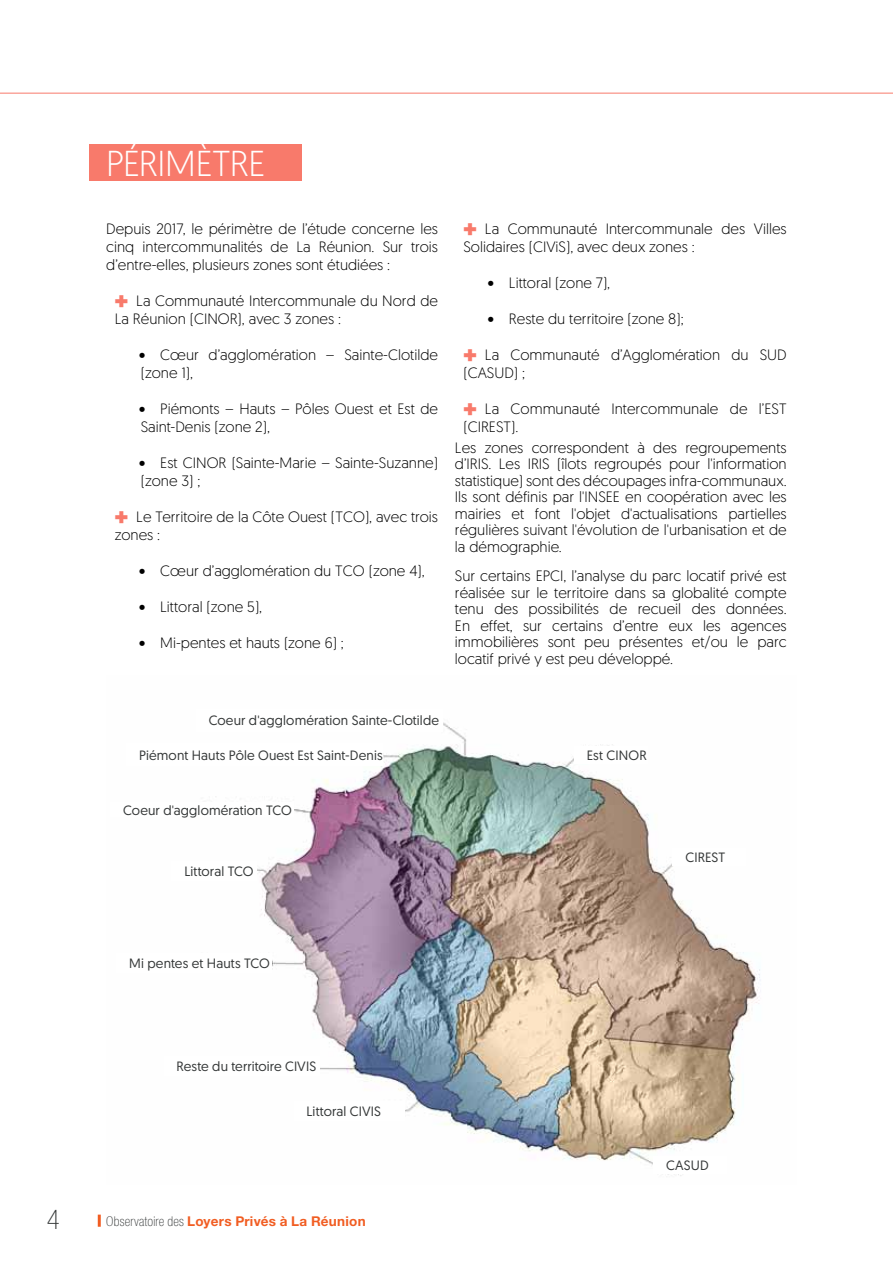
<style>
.page{position:relative;width:893px;height:1263px;background:#fff}
.page>*{position:absolute;margin:0;border:0;box-sizing:border-box;transform-origin:0 0}
.t1{font:300 36px "Geomanist";color:#fff}
.t2{font:100 condensed 27px "Helvetica Neue LT Std";color:#353838}
.t3{font:300 15px/16.5px "Geomanist";color:#000}
.t4{font:13.5px "Geomanist";letter-spacing:.01em;color:#353838}
.t5{font:700 13.5px "Helvetica Neue LT Std";letter-spacing:.015em;color:#f15d22}
.s1{font-weight:100;font-stretch:condensed;color:#353838}
</style>
<div class="page">
<svg style="left:98px;top:1214px;width:3px;height:13px"></svg>
<div style="left:90px;top:145px;width:212px;height:36px;background:#f87a6b"></div>
<img style="left:215px;top:722px;width:546px;height:454px">
<div style="left:574px;top:746px;width:73px;height:17px;background:#fff"></div>
<div style="left:673px;top:849px;width:73px;height:17px;background:#fff"></div>
<div style="left:653px;top:1157px;width:74px;height:17px;background:#fff"></div>
<div style="left:294px;top:1102px;width:110px;height:19px;background:#fff"></div>
<div style="left:164px;top:1057px;width:155px;height:19px;background:#fff"></div>
<div style="left:117px;top:954px;width:155px;height:19px;background:#fff"></div>
<div style="left:172px;top:861px;width:85px;height:19px;background:#fff"></div>
<div style="left:126px;top:743px;width:257px;height:23px;background:#fff"></div>
<div style="left:196px;top:709px;width:247px;height:22px;background:#fff"></div>
<div style="left:110px;top:803px;width:184px;height:14px;background:#fff"></div>
<h1 class="t1" style="left:106px;top:140px;width:35px">Périm</h1>
<h1 class="t1" style="left:196px;top:140px;width:51px">ètre</h1>
<p class="t3" style="left:106px;top:219px;width:333px;line-height:18px;text-align:justify">Depuis 2017, le périmètre de l’étude concerne les cinq intercommunalités de La Réunion. Sur trois d’entre-elles, plusieurs zones sont étudiées :</p>
<p class="t3" style="left:115px;top:291px;width:325px;line-height:18px;text-indent:21px">La Communauté Intercommunale du Nord de<br>La Réunion (CINOR), avec 3 zones :</p>
<p class="t3" style="left:139px;top:345px;width:300px;line-height:18px">• Cœur d’agglomération – Sainte-Clotilde (zone 1),</p>
<p class="t3" style="left:139px;top:399px;width:300px;line-height:18px">• Piémonts – Hauts – Pôles Ouest et Est de<br>Saint-Denis (zone 2),</p>
<p class="t3" style="left:139px;top:453px;width:300px;line-height:18px">• Est CINOR (Sainte-Marie – Sainte-Suzanne) (zone 3) ;</p>
<p class="t3" style="left:115px;top:507px;width:325px;line-height:18px;text-indent:22px">Le Territoire de la Côte Ouest (TCO), avec trois zones :</p>
<p class="t3" style="left:139px;top:562px;width:287px">• Cœur d’agglomération du TCO (zone 4),</p>
<p class="t3" style="left:139px;top:598px;width:124px">• Littoral (zone 5),</p>
<p class="t3" style="left:139px;top:634px;width:206px">• Mi-pentes et hauts (zone 6) ;</p>
<p class="t3" style="left:463px;top:219px;width:325px;line-height:18px;text-indent:21px">La Communauté Intercommunale des Villes<br>Solidaires (CIViS), avec deux zones :</p>
<p class="t3" style="left:488px;top:274px;width:124px">• Littoral (zone 7),</p>
<p class="t3" style="left:488px;top:310px;width:197px">• Reste du territoire (zone 8);</p>
<p class="t3" style="left:463px;top:345px;width:325px;line-height:18px;text-indent:21px">La Communauté d’Agglomération du SUD (CASUD) ;</p>
<p class="t3" style="left:463px;top:399px;width:317px;line-height:18px;text-indent:21px">La Communauté Intercommunale de l’EST (CIREST).</p>
<p class="t3" style="left:455px;top:439px;width:333px;text-align:justify">Les zones correspondent à des regroupements d’IRIS. Les IRIS (îlots regroupés pour l'information statistique) sont des découpages infra-communaux.<br>Ils sont définis par l'INSEE en coopération avec les mairies et font l'objet d'actualisations partielles régulières suivant l'évolution de l'urbanisation et de la démographie.</p>
<p class="t3" style="left:455px;top:567px;width:333px;text-align:justify">Sur certains EPCI, l’analyse du parc locatif privé est réalisée sur le territoire dans sa globalité compte tenu des possibilités de recueil des données.<br>En effet, sur certains d’entre eux les agences immobilières sont peu présentes et/ou le parc locatif privé y est peu développé.</p>
<p class="t4" style="left:209px;top:712px;width:232px">Coeur d'agglomération Sainte-Clotilde</p>
<p class="t4" style="left:139px;top:746px;width:245px">Piémont Hauts Pôle Ouest Est Saint-Denis</p>
<p class="t4" style="left:123px;top:801px;width:170px">Coeur d'agglomération TCO</p>
<p class="t4" style="left:184px;top:862px;width:70px">Littoral TCO</p>
<p class="t4" style="left:587px;top:746px;width:61px">Est CINOR</p>
<p class="t4" style="left:685px;top:849px;width:8px">cire</p>
<p class="t4" style="left:711px;top:849px;width:15px">st</p>
<p class="t4" style="left:129px;top:955px;width:142px">Mi pentes et Hauts TCO</p>
<p class="t4" style="left:176px;top:1058px;width:140px">Reste du territoire CIVIS</p>
<p class="t4" style="left:307px;top:1103px;width:75px">Littoral CIVIS</p>
<h2 class="t2" style="left:47px;top:1204px;width:14px">4</h2>
<p class="t5" style="left:106px;top:1212px;width:261px"><span class="s1">Observatoire des</span> Loyers Privés à La Réunion</p>
<p class="t4" style="left:666px;top:1157px;width:44px">casud</p>
</div>
